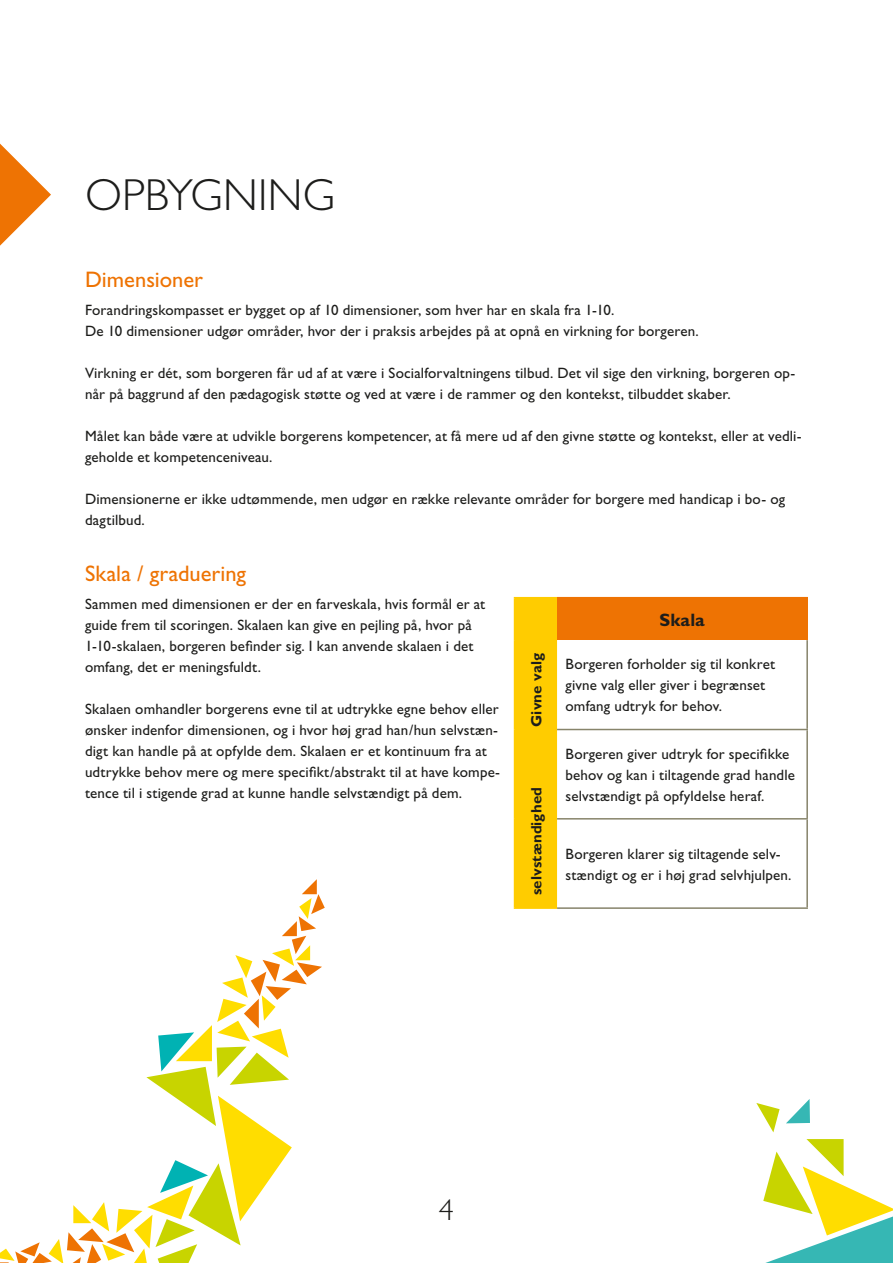
<style>
.page{position:relative;width:893px;height:1263px;background:#fff}
.page>*{position:absolute;margin:0;border:0;box-sizing:border-box;transform-origin:0 0}
.t1{font:300 45px "Gill Sans";color:#1d1d1b}
.t2{font:300 30px "Gill Sans";color:#1d1d1b}
.t3{font:22.5px "Gill Sans";color:#ee7303}
.t4{font:700 18px "Gill Sans";letter-spacing:.01em;color:#1d1d1b}
.t5{font:15px/21px "Gill Sans";letter-spacing:.01em;color:#1d1d1b}
.t6{font:700 15px "Gill Sans";letter-spacing:.01em;color:#1d1d1b}
</style>
<div class="page">
<svg style="left:0;top:144px;width:51px;height:102px"></svg>
<svg style="left:756px;top:1103px;width:24px;height:29px"></svg>
<svg style="left:786px;top:1099px;width:24px;height:24px"></svg>
<svg style="left:763px;top:1139px;width:130px;height:124px"></svg>
<div style="left:515px;top:598px;width:42px;height:309px;background:#fc0"></div>
<div style="left:557px;top:598px;width:250px;height:42px;background:#ee7303"></div>
<hr style="left:514px;top:597px;width:43px;height:1px;background:#fc0">
<hr style="left:514px;top:598px;width:1px;height:42px;background:#fc0">
<hr style="left:514px;top:640px;width:1px;height:89px;background:#fc0">
<hr style="left:514px;top:729px;width:1px;height:90px;background:#fc0">
<hr style="left:514px;top:819px;width:1px;height:88px;background:#fc0">
<hr style="left:557px;top:597px;width:251px;height:1px;background:#ee7303">
<hr style="left:806px;top:598px;width:2px;height:42px;background:#ee7303">
<hr style="left:806px;top:640px;width:2px;height:89px;background:#87846b">
<hr style="left:557px;top:729px;width:251px;height:1px;background:#87846b">
<hr style="left:806px;top:730px;width:2px;height:88px;background:#87846b">
<hr style="left:557px;top:818px;width:251px;height:1px;background:#87846b">
<hr style="left:806px;top:819px;width:2px;height:88px;background:#87846b">
<hr style="left:557px;top:907px;width:251px;height:2px;background:#87846b">
<hr style="left:514px;top:907px;width:43px;height:2px;background:#fc0">
<svg style="left:0;top:879px;width:325px;height:384px"></svg>
<h1 class="t1" style="left:85px;top:170px;width:252px">OPBYGNING</h1>
<h3 class="t3" style="left:85px;top:266px;width:120px">Dimensioner</h3>
<p class="t5" style="left:85px;top:300px;width:615px">Forandringskompasset er bygget op af 10 dimensioner, som hver har en skala fra 1-10.<br>De 10 dimensioner udgør områder, hvor der i praksis arbejdes på at opnå en virkning for borgeren.</p>
<p class="t5" style="left:85px;top:363px;width:712px">Virkning er dét, som borgeren får ud af at være i Socialforvaltningens tilbud. Det vil sige den virkning, borgeren op&shy;når på baggrund af den pædagogisk støtte og ved at være i de rammer og den kontekst, tilbuddet skaber.</p>
<p class="t5" style="left:85px;top:426px;width:718px">Målet kan både være at udvikle borgerens kompetencer, at få mere ud af den givne støtte og kontekst, eller at vedli&shy;geholde et kompetenceniveau.</p>
<p class="t5" style="left:85px;top:489px;width:701px">Dimensionerne er ikke udtømmende, men udgør en række relevante områder for borgere med handicap i bo- og dagtilbud.</p>
<h3 class="t3" style="left:85px;top:560px;width:163px">Skala / graduering</h3>
<p class="t5" style="left:85px;top:594px;width:402px">Sammen med dimensionen er der en farveskala, hvis formål er at guide frem til scoringen. Skalaen kan give en pejling på, hvor på 1-10-skalaen, borgeren befinder sig. I kan anvende skalaen i det omfang, det er meningsfuldt.</p>
<p class="t5" style="left:85px;top:699px;width:417px">Skalaen omhandler borgerens evne til at udtrykke egne behov eller ønsker indenfor dimensionen, og i hvor høj grad han/hun selvstæn&shy;digt kan handle på at opfylde dem. Skalaen er et kontinuum fra at udtrykke behov mere og mere specifikt/abstrakt til at have kompe&shy;tence til i stigende grad at kunne handle selvstændigt på dem.</p>
<p class="t4" style="left:659px;top:609px;width:47px">Skala</p>
<p class="t6" style="left:527px;top:727px;width:76px;rotate:-90deg">Givne valg</p>
<p class="t5" style="left:566px;top:654px;width:211px">Borgeren forholder sig til konkret givne valg eller giver i begrænset omfang udtryk for behov.</p>
<p class="t5" style="left:566px;top:743px;width:231px">Borgeren giver udtryk for specifikke behov og kan i tiltagende grad handle selvstændigt på opfyldelse heraf.</p>
<p class="t6" style="left:527px;top:895px;width:110px;rotate:-90deg">selvstændighed</p>
<p class="t5" style="left:566px;top:843px;width:228px">Borgeren klarer sig tiltagende selv&shy;stændigt og er i høj grad selvhjulpen.</p>
<h2 class="t2" style="left:439px;top:1193px;width:16px">4</h2>
</div>
